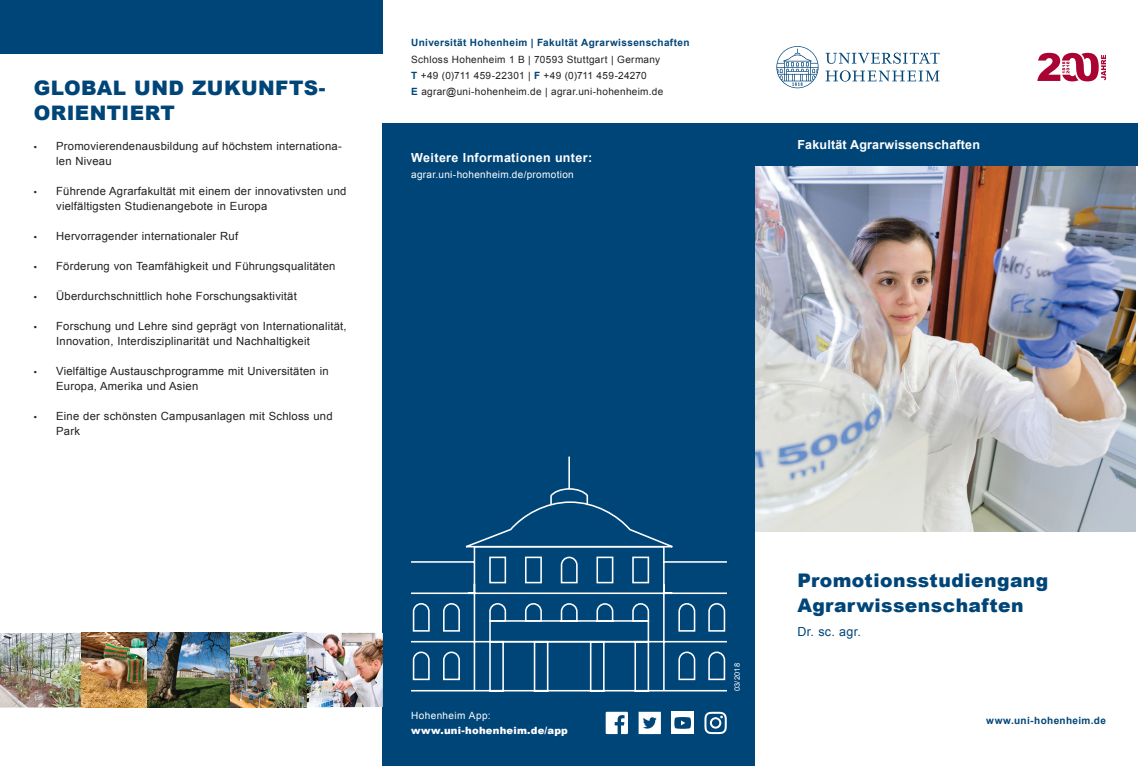
<style>
.page{position:relative;width:1138px;height:766px;background:#fff}
.page>*{position:absolute;margin:0;border:0;box-sizing:border-box;transform-origin:0 0}
.t1{font:900 20px "Arial";letter-spacing:.02em;color:#004578}
.t2{font:900 18.75px/25px "Arial";letter-spacing:.025em;color:#004578}
.t3{font:700 12.5px "Arial";letter-spacing:.015em;color:#fff}
.t4{font:12.5px "Arial";letter-spacing:.02em;color:#004578}
.t5{font:11.25px/15px "Arial";letter-spacing:.02em;color:#231f20}
.t6{font:10px/16.2px "Arial";letter-spacing:.03em;color:#231f20}
.t7{font:700 10px "Arial";letter-spacing:.035em;color:#004578}
.t8{font:10px "Arial";letter-spacing:.035em;color:#fff}
.t9{font:900 10px "Arial";letter-spacing:.02em;color:#fff}
.t10{font:7.5px "Arial";letter-spacing:.02em;color:#fff}
.s1{font-weight:700;color:#004578}
.s2{font-family:"Myriad Pro"}
</style>
<div class="page">
<svg style="left:1037px;top:53px;width:69px;height:28px"></svg>
<svg style="left:776px;top:46px;width:163px;height:42px"></svg>
<div style="left:383px;top:124px;width:372px;height:641px;background:#004578"></div>
<div style="left:755px;top:124px;width:382px;height:42px;background:#004578"></div>
<svg style="left:704px;top:711px;width:22px;height:22px"></svg>
<svg style="left:605px;top:711px;width:23px;height:22px"></svg>
<svg style="left:638px;top:711px;width:23px;height:22px"></svg>
<div style="left:671px;top:711px;width:22px;height:22px;background:#fff"></div>
<svg style="left:674px;top:717px;width:17px;height:11px"></svg>
<svg style="left:411px;top:561px;width:316px;height:131px"></svg>
<svg style="left:412px;top:456px;width:314px;height:224px"></svg>
<div style="left:0;top:0;width:383px;height:53px;background:#004578"></div>
<img style="left:0;top:632px;width:81px;height:75px">
<img style="left:81px;top:632px;width:67px;height:75px">
<img style="left:148px;top:632px;width:235px;height:75px">
<img style="left:230px;top:632px;width:76px;height:75px">
<img style="left:755px;top:166px;width:380px;height:365px">
<p class="t7" style="left:411px;top:36px;width:280px">Universität Hohenheim | Fakultät Agrarwissenschaften</p>
<p class="t6" style="left:411px;top:51px;width:250px">Schloss Hohenheim 1 B | 70593 Stuttgart | Germany<br><span class="s1">T</span> +49 (0)711 459-22301 | <span class="s1">F</span> +49 (0)711 459-24270</p>
<h1 class="t1" style="left:34px;top:73px;width:293px">GLOBAL UND ZUKUNFTS-</h1>
<p class="t6" style="left:411px;top:84px;width:253px"><span class="s1">E</span> agrar@uni-hohenheim.de | agrar.uni-hohenheim.de</p>
<h1 class="t1" style="left:34px;top:98px;width:143px">ORIENTIERT</h1>
<p class="t5" style="left:56px;top:139px;width:287px;text-indent:-22px"><span class="s2">•</span> Promovierendenausbildung auf höchstem internationa&shy;len Niveau</p>
<p class="t5" style="left:56px;top:184px;width:292px;text-indent:-22px"><span class="s2">•</span> Führende Agrarfakultät mit einem der innovativsten und vielfältigsten Studienangebote in Europa</p>
<p class="t5" style="left:34px;top:229px;width:206px"><span class="s2">•</span> Hervorragender internationaler Ruf</p>
<p class="t5" style="left:34px;top:259px;width:303px"><span class="s2">•</span> Förderung von Teamfähigkeit und Führungsqualitäten</p>
<p class="t5" style="left:34px;top:289px;width:265px"><span class="s2">•</span> Überdurchschnittlich hohe Forschungsaktivität</p>
<p class="t5" style="left:56px;top:319px;width:292px;text-indent:-22px"><span class="s2">•</span> Forschung und Lehre sind geprägt von Internationalität,<br>Innovation, Interdisziplinarität und Nachhaltigkeit</p>
<p class="t5" style="left:56px;top:364px;width:274px;text-indent:-22px"><span class="s2">•</span> Vielfältige Austauschprogramme mit Universitäten in<br>Europa, Amerika und Asien</p>
<p class="t5" style="left:56px;top:409px;width:278px;text-indent:-22px"><span class="s2">•</span> Eine der schönsten Campusanlagen mit Schloss und<br>Park</p>
<p class="t3" style="left:411px;top:149px;width:182px">Weitere Informationen unter:</p>
<p class="t8" style="left:411px;top:168px;width:164px">agrar.uni-hohenheim.de/promotion</p>
<p class="t8" style="left:411px;top:708px;width:81px">Hohenheim App:</p>
<p class="t9" style="left:411px;top:723px;width:158px">www.uni-hohenheim.de/app</p>
<p class="t10" style="left:732px;top:691px;width:30px;rotate:-90deg">03/2018</p>
<p class="t3" style="left:797px;top:137px;width:184px">Fakultät Agrarwissenschaften</p>
<h2 class="t2" style="left:797px;top:567px;width:252px">Promotionsstudiengang<br>Agrarwissenschaften</h2>
<p class="t4" style="left:797px;top:623px;width:65px">Dr. sc. agr.</p>
<p class="t7" style="left:986px;top:714px;width:121px">www.uni-hohenheim.de</p>
</div>
